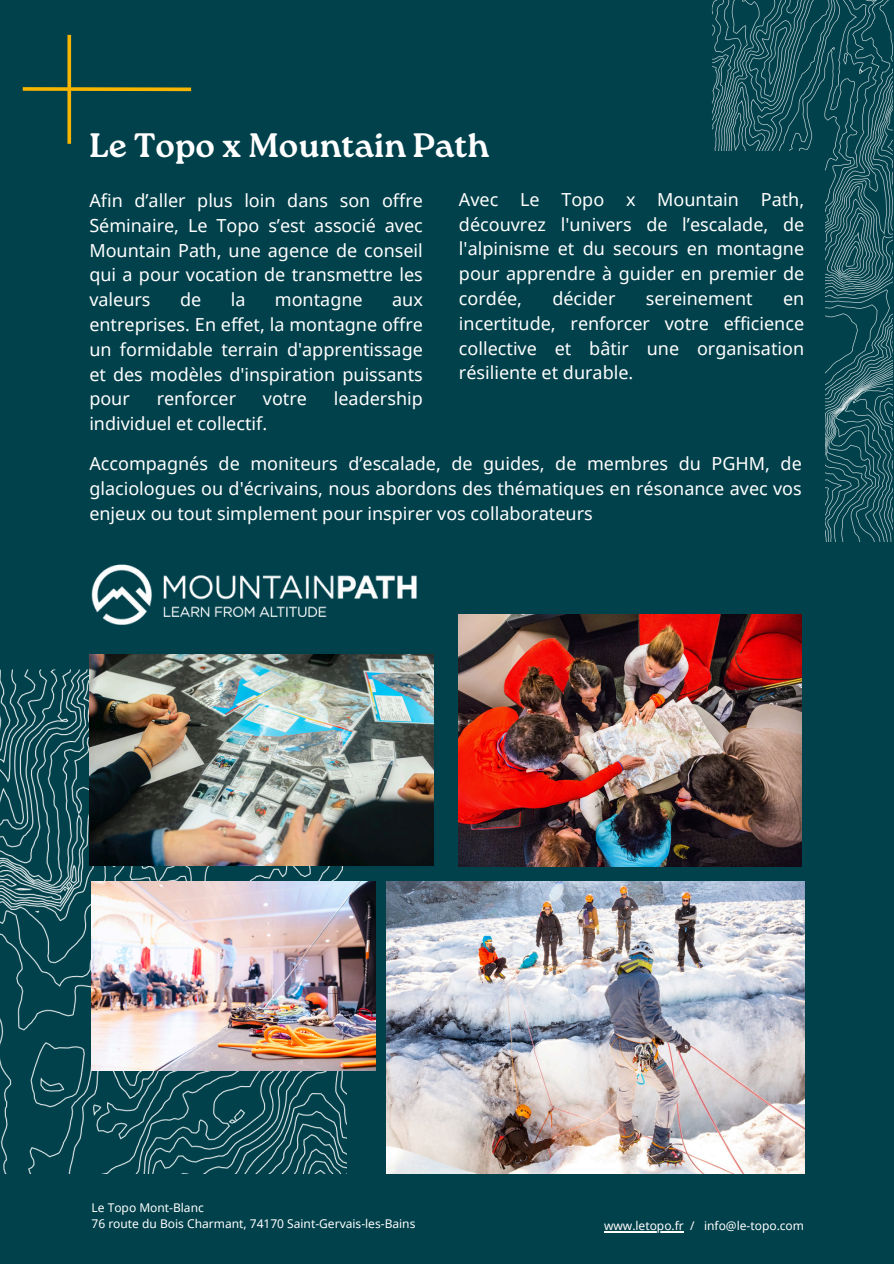
<style>
.page{position:relative;width:894px;height:1264px;background:#fff}
.page>*{position:absolute;margin:0;border:0;box-sizing:border-box;transform-origin:0 0}
.t1{font:700 33.9px "Roca One";color:#fff}
.t2{font:18px/24.8px "Noto Sans";color:#fff;text-align:justify}
.t3{font:12px "Noto Sans";color:#fff}
</style>
<div class="page">
<div style="left:0;top:0;width:893px;height:1263px;background:#00414b"></div>
<img style="left:711px;top:0;width:181px;height:542px">
<div style="left:556px;top:151px;width:268px;height:390px;background:#00414b"></div>
<svg style="left:23px;top:87px;width:168px;height:4px"></svg>
<svg style="left:67px;top:35px;width:4px;height:109px"></svg>
<img style="left:91px;top:564px;width:368px;height:76px">
<img style="left:0;top:669px;width:346px;height:504px">
<img style="left:89px;top:654px;width:345px;height:211px">
<img style="left:459px;top:614px;width:342px;height:252px">
<img style="left:91px;top:881px;width:284px;height:189px">
<img style="left:386px;top:881px;width:418px;height:292px">
<hr style="left:604px;top:1231px;width:79px;height:1px;background:#fff">
<p class="t1" style="left:89px;top:125px;width:401px">Le Topo x Mountain Path</p>
<p class="t2" style="left:459px;top:187px;width:346px">Avec Le Topo x Mountain Path, découvrez l'univers de l’escalade, de l'alpinisme et du secours en montagne pour apprendre à guider en premier de cordée,</p>
<p class="t2" style="left:89px;top:188px;width:335px">Afin d’aller plus loin dans son offre Séminaire, Le Topo s’est associé avec Mountain Path, une agence de conseil qui a pour vocation de transmettre les valeurs</p>
<p class="t2" style="left:552px;top:286px;width:65px">décider</p>
<p class="t2" style="left:645px;top:286px;width:108px">sereinement</p>
<p class="t2" style="left:180px;top:287px;width:23px">de</p>
<p class="t2" style="left:231px;top:287px;width:16px">la</p>
<p class="t2" style="left:275px;top:287px;width:89px">montagne</p>
<p class="t2" style="left:459px;top:286px;width:347px;text-indent:324px">en incertitude, renforcer votre efficience collective et bâtir une organisation résiliente et durable.</p>
<p class="t2" style="left:89px;top:287px;width:335px;text-indent:303px">aux entreprises. En effet, la montagne offre un formidable terrain d'apprentissage et des modèles d'inspiration puissants pour</p>
<p class="t2" style="left:157px;top:386px;width:81px">renforcer</p>
<p class="t2" style="left:263px;top:386px;width:46px">votre</p>
<p class="t2" style="left:334px;top:386px;width:90px">leadership</p>
<p class="t2" style="left:89px;top:410px;width:179px">individuel et collectif.</p>
<h2 class="t2" style="left:89px;top:451px;width:713px">Accompagnés de moniteurs d’escalade, de guides, de membres du PGHM, de glaciologues ou d'écrivains, nous abordons des thématiques en résonance avec vos enjeux ou tout simplement pour inspirer vos collaborateurs</h2>
<h2 class="t3" style="left:91px;top:1199px;width:114px">Le Topo Mont-Blanc</h2>
<h2 class="t3" style="left:91px;top:1215px;width:325px">76 route du Bois Charmant, 74170 Saint-Gervais-les-Bains</h2>
<h1 class="t3" style="left:604px;top:1217px;width:201px">www.letopo.fr / info@le-topo.com</h1>
</div>
